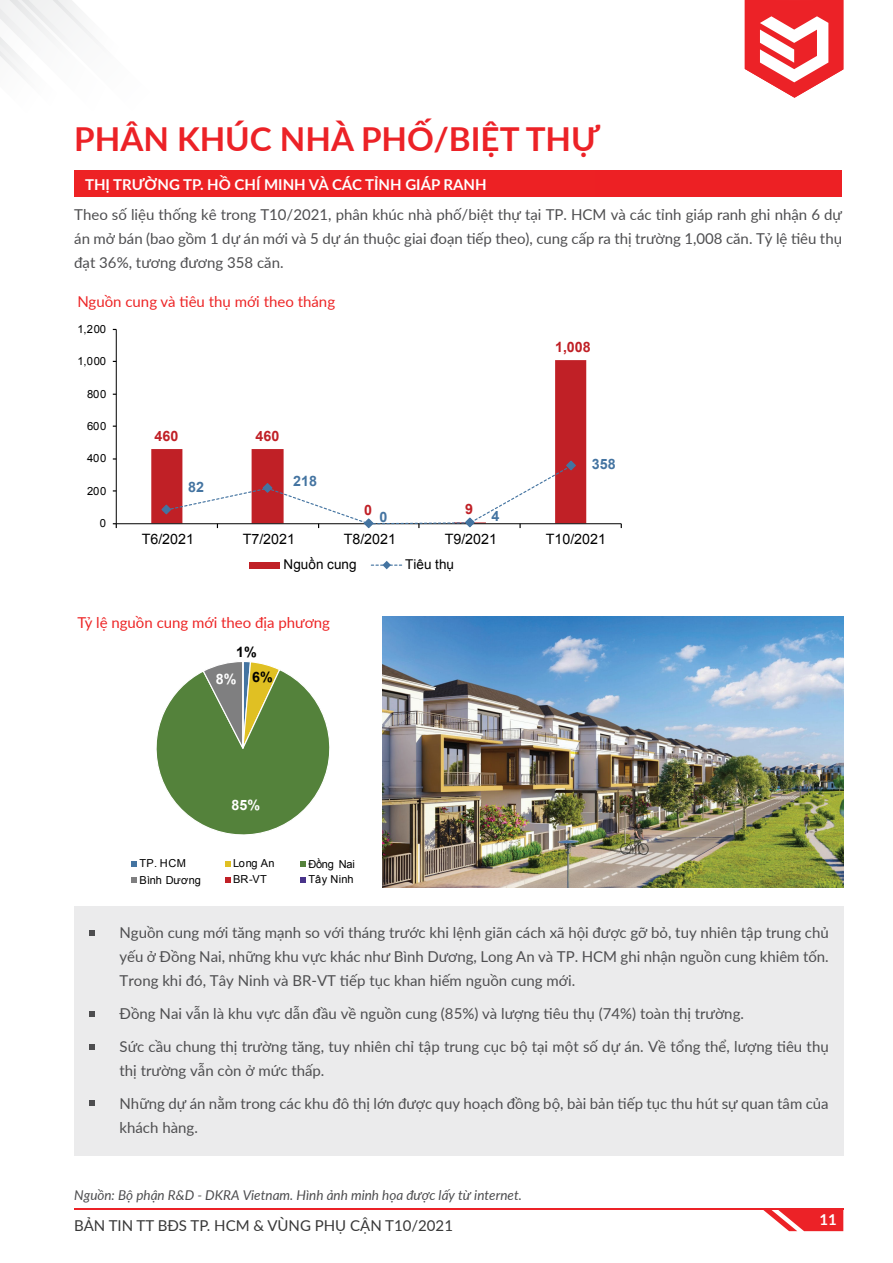
<style>
.page{position:relative;width:893px;height:1263px;background:#fff}
.page>*{position:absolute;margin:0;border:0;box-sizing:border-box;transform-origin:0 0}
.t1{font:700 33px "Lato";color:#ec2227}
.t2{font:15px/24px "Lato";color:#4e4e50;text-align:justify}
.t3{font:15px "Lato";color:#ed2526}
.t4{font:700 15px "Lato";color:#fff}
.t5{font:15px "Lato";color:#383838}
.t6{font:14.25px "Arial";letter-spacing:.005em;color:#000}
.t7{font:700 14.25px "Arial";letter-spacing:.005em;color:#c02026}
.t8{font:700 14.25px "Arial";letter-spacing:.005em;color:#4474a1}
.t9{font:700 14.25px "Arial";color:#fff}
.t10{font:700 14.25px/24.6px "Arial";color:#000}
.t11{font:italic 13.5px "Lato";color:#4d4d4f}
.t12{font:13.5px "Arial";letter-spacing:.005em;color:#000}
.t13{font:11.25px "Arial";letter-spacing:.02em;color:#000}
.t14{font:10.95px "Arial";letter-spacing:.005em;color:#000}
.t15{font:10.95px "Arial";letter-spacing:-.015em;color:#000}
</style>
<div class="page">
<svg style="left:156px;top:662px;width:174px;height:173px"></svg>
<hr style="left:242px;top:661px;width:2px;height:87px;background:#fff">
<svg style="left:132px;top:861px;width:5px;height:5px"></svg>
<svg style="left:225px;top:861px;width:6px;height:5px"></svg>
<svg style="left:300px;top:861px;width:6px;height:5px"></svg>
<svg style="left:132px;top:877px;width:5px;height:6px"></svg>
<svg style="left:225px;top:877px;width:6px;height:6px"></svg>
<svg style="left:300px;top:877px;width:6px;height:6px"></svg>
<div style="left:74px;top:170px;width:768px;height:27px;background:#ed2124"></div>
<hr style="left:74px;top:1208px;width:769px;height:1px;background:#ec2227">
<svg style="left:762px;top:1209px;width:81px;height:22px"></svg>
<div style="left:250px;top:562px;width:30px;height:6px;background:#c02026"></div>
<svg style="left:371px;top:561px;width:31px;height:8px"></svg>
<svg style="left:745px;top:0;width:98px;height:98px"></svg>
<div style="left:74px;top:906px;width:769px;height:250px;background:#ebebec"></div>
<svg style="left:90px;top:930px;width:5px;height:5px"></svg>
<svg style="left:90px;top:1044px;width:5px;height:5px"></svg>
<svg style="left:90px;top:1011px;width:5px;height:5px"></svg>
<svg style="left:90px;top:1100px;width:5px;height:6px"></svg>
<svg style="left:0;top:0;width:96px;height:75px"></svg>
<svg style="left:151px;top:360px;width:435px;height:163px"></svg>
<hr style="left:116px;top:329px;width:1px;height:195px;background:#000">
<hr style="left:116px;top:523px;width:505px;height:1px;background:#000">
<svg style="left:113px;top:523px;width:4px;height:5px"></svg>
<svg style="left:160px;top:459px;width:417px;height:70px"></svg>
<img style="left:382px;top:616px;width:461px;height:271px">
<h1 class="t1" style="left:74px;top:115px;width:527px">PHÂN KHÚC NHÀ PHỐ/BIỆT THỰ</h1>
<p class="t4" style="left:85px;top:173px;width:403px">THỊ TRƯỜNG TP. HỒ CHÍ MINH VÀ CÁC TỈNH GIÁP RANH</p>
<p class="t2" style="left:74px;top:202px;width:769px">Theo số liệu thống kê trong T10/2021, phân khúc nhà phố/biệt thự tại TP. HCM và các tỉnh giáp ranh ghi nhận 6 dự án mở bán (bao gồm 1 dự án mới và 5 dự án thuộc giai đoạn tiếp theo), cung cấp ra thị trường 1,008 căn. Tỷ lệ tiêu thụ đạt 36%, tương đương 358 căn.</p>
<p class="t3" style="left:77px;top:290px;width:259px">Nguồn cung và tiêu thụ mới theo tháng</p>
<p class="t13" style="left:77px;top:321px;width:30px">1,200</p>
<p class="t13" style="left:77px;top:353px;width:30px">1,000</p>
<p class="t13" style="left:87px;top:386px;width:21px">800</p>
<p class="t13" style="left:87px;top:418px;width:21px">600</p>
<p class="t13" style="left:87px;top:451px;width:21px">400</p>
<p class="t13" style="left:87px;top:483px;width:21px">200</p>
<p class="t13" style="left:100px;top:515px;width:8px">0</p>
<p class="t7" style="left:154px;top:426px;width:25px">460</p>
<p class="t7" style="left:255px;top:426px;width:25px">460</p>
<p class="t8" style="left:188px;top:477px;width:17px">82</p>
<p class="t8" style="left:293px;top:471px;width:25px">218</p>
<p class="t7" style="left:364px;top:500px;width:9px">0</p>
<p class="t7" style="left:465px;top:499px;width:9px">9</p>
<p class="t8" style="left:380px;top:507px;width:9px">0</p>
<p class="t8" style="left:492px;top:506px;width:9px">4</p>
<p class="t7" style="left:555px;top:337px;width:37px">1,008</p>
<p class="t8" style="left:592px;top:454px;width:25px">358</p>
<p class="t6" style="left:142px;top:529px;width:54px">T6/2021</p>
<p class="t6" style="left:243px;top:529px;width:54px">T7/2021</p>
<p class="t6" style="left:344px;top:529px;width:54px">T8/2021</p>
<p class="t6" style="left:445px;top:529px;width:54px">T9/2021</p>
<p class="t6" style="left:546px;top:529px;width:62px">T10/2021</p>
<p class="t12" style="left:284px;top:555px;width:75px">Nguồn cung</p>
<p class="t12" style="left:405px;top:555px;width:50px">Tiêu thụ</p>
<p class="t3" style="left:77px;top:612px;width:254px">Tỷ lệ nguồn cung mới theo địa phương</p>
<p class="t10" style="left:252px;top:640px;width:22px;text-indent:-16px">1%<br>6%</p>
<p class="t9" style="left:216px;top:669px;width:22px">8%</p>
<p class="t9" style="left:231px;top:795px;width:30px">85%</p>
<p class="t14" style="left:140px;top:856px;width:48px">TP. HCM</p>
<p class="t14" style="left:233px;top:856px;width:43px">Long An</p>
<p class="t14" style="left:308px;top:857px;width:48px">Đồng Nai</p>
<p class="t15" style="left:140px;top:872px;width:63px">Bình Dương</p>
<p class="t14" style="left:233px;top:872px;width:35px">BR-VT</p>
<p class="t14" style="left:308px;top:872px;width:47px">Tây Ninh</p>
<p class="t2" style="left:120px;top:920px;width:711px">Nguồn cung mới tăng mạnh so với tháng trước khi lệnh giãn cách xã hội được gỡ bỏ, tuy nhiên tập trung chủ yếu ở Đồng Nai, những khu vực khác như Bình Dương, Long An và TP. HCM ghi nhận nguồn cung khiêm tốn.<br>Trong khi đó, Tây Ninh và BR-VT tiếp tục khan hiếm nguồn cung mới.</p>
<p class="t2" style="left:120px;top:1001px;width:626px">Đồng Nai vẫn là khu vực dẫn đầu về nguồn cung (85%) và lượng tiêu thụ (74%) toàn thị trường.</p>
<p class="t2" style="left:120px;top:1034px;width:711px">Sức cầu chung thị trường tăng, tuy nhiên chỉ tập trung cục bộ tại một số dự án. Về tổng thể, lượng tiêu thụ thị trường vẫn còn ở mức thấp.</p>
<p class="t2" style="left:120px;top:1091px;width:711px">Những dự án nằm trong các khu đô thị lớn được quy hoạch đồng bộ, bài bản tiếp tục thu hút sự quan tâm của khách hàng.</p>
<p class="t11" style="left:74px;top:1185px;width:449px">Nguồn: Bộ phận R&amp;D - DKRA Vietnam. Hình ảnh minh họa được lấy từ internet.</p>
<p class="t5" style="left:74px;top:1215px;width:380px">BẢN TIN TT BĐS TP. HCM &amp; VÙNG PHỤ CẬN T10/2021</p>
<p class="t4" style="left:819px;top:1208px;width:19px">11</p>
</div>
